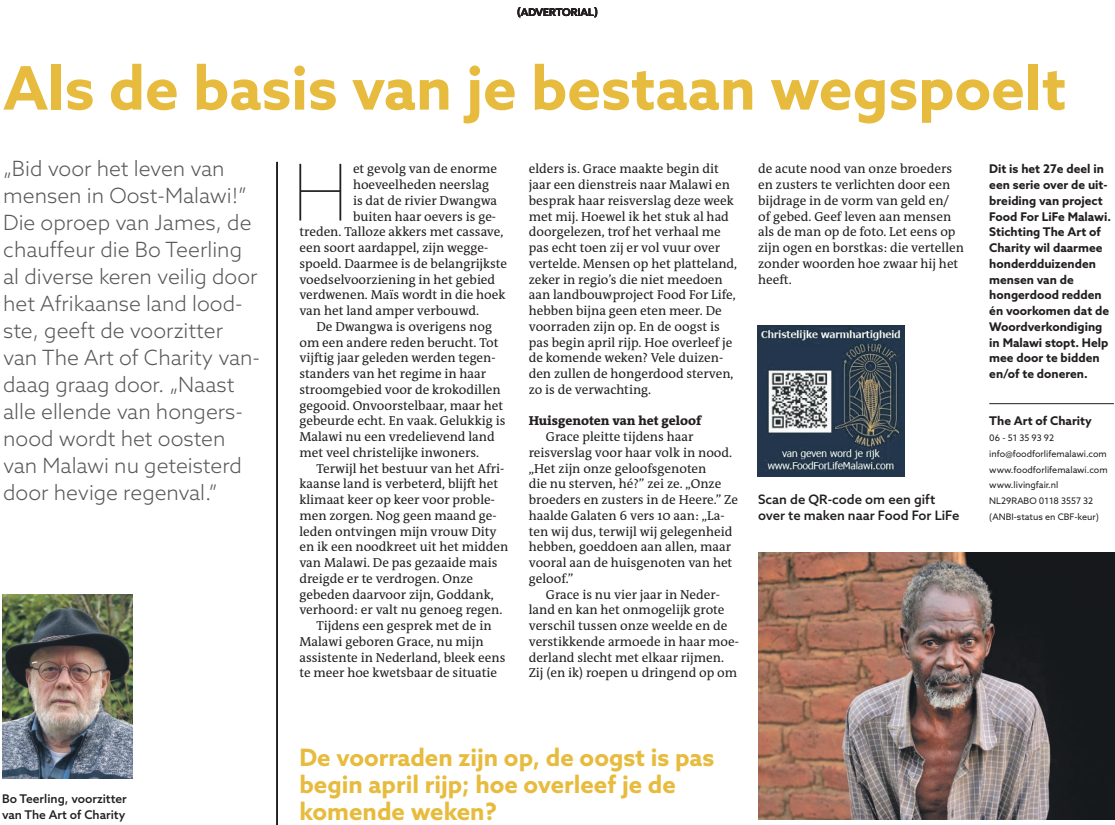
<style>
.page{position:relative;width:1115px;height:825px;background:#fff}
.page>*{position:absolute;margin:0;border:0;box-sizing:border-box;transform-origin:0 0}
.t1{font:100 78.3px "Azo Sans";color:#231f20}
.t2{font:700 60px "Azo Sans";color:#e7bb3d}
.t3{font:700 24px/27px "Azo Sans";color:#e7bb3d}
.t4{font:300 21px/27px "Azo Sans";color:#57585a}
.t5{font:13.05px/15.8px "The Antiqua B W5 Plain";color:#231f20}
.t6{font:500 13.05px/15.8px "Azo Sans";color:#231f20}
.t7{font:800 13.05px "The Antiqua B W8";color:#231f20}
.t8{font:700 12px/15.8px "Azo Sans";color:#231f20}
.t9{font:500 12px/15.8px "Azo Sans";color:#231f20}
.t10{font:500 10.5px "Azo Sans";color:#231f20}
.t11{font:9px/15.8px "Azo Sans";color:#231f20}
</style>
<div class="page">
<img style="left:758px;top:552px;width:356px;height:267px">
<hr style="left:277px;top:162px;width:1px;height:663px;background:#231f20">
<hr style="left:988px;top:403px;width:125px;height:1px;background:#231f20">
<img style="left:757px;top:326px;width:147px;height:150px">
<img style="left:2px;top:594px;width:130px;height:185px">
<p class="t10" style="left:517px;top:5px;width:82px">(ADVERTORIAL)</p>
<h2 class="t2" style="left:3px;top:48px;width:1064px">Als de basis van je bestaan wegspoelt</h2>
<p class="t4" style="left:3px;top:155px;width:258px">„Bid voor het leven van mensen in Oost-Malawi!”<br>Die oproep van James, de chauffeur die Bo Teerling al diverse keren veilig door het Afrikaanse land lood&shy;ste, geeft de voorzitter van The Art of Charity van&shy;daag graag door. „Naast alle ellende van hongers&shy;nood wordt het oosten van Malawi nu geteisterd door hevige regenval.”</p>
<p class="t9" style="left:2px;top:791px;width:126px">Bo Teerling, voorzitter van The Art of Charity</p>
<h1 class="t1" style="left:291px;top:142px;width:59px">H</h1>
<p class="t5" style="left:353px;top:161px;width:146px">et gevolg van de enorme</p>
<p class="t5" style="left:353px;top:177px;width:138px">hoeveelheden neerslag</p>
<p class="t5" style="left:353px;top:193px;width:146px">is dat de rivier Dwangwa</p>
<p class="t5" style="left:353px;top:208px;width:144px">buiten haar oevers is ge-</p>
<p class="t5" style="left:299px;top:224px;width:205px">treden. Talloze akkers met cassave,</p>
<p class="t5" style="left:299px;top:240px;width:190px">een soort aardappel, zijn wegge-</p>
<p class="t5" style="left:299px;top:256px;width:209px">spoeld. Daarmee is de belangrijkste</p>
<p class="t5" style="left:299px;top:271px;width:197px">voedselvoorziening in het gebied</p>
<p class="t5" style="left:299px;top:287px;width:208px">verdwenen. Maïs wordt in die hoek</p>
<p class="t5" style="left:299px;top:303px;width:181px">van het land amper verbouwd.</p>
<p class="t5" style="left:316px;top:319px;width:177px">De Dwangwa is overigens nog</p>
<p class="t5" style="left:299px;top:334px;width:201px">om een andere reden berucht. Tot</p>
<p class="t5" style="left:299px;top:350px;width:198px">vijftig jaar geleden werden tegen-</p>
<p class="t5" style="left:299px;top:366px;width:188px">standers van het regime in haar</p>
<p class="t5" style="left:299px;top:382px;width:203px">stroomgebied voor de krokodillen</p>
<p class="t5" style="left:299px;top:397px;width:205px">gegooid. Onvoorstelbaar, maar het</p>
<p class="t5" style="left:299px;top:413px;width:207px">gebeurde echt. En vaak. Gelukkig is</p>
<p class="t5" style="left:299px;top:429px;width:197px">Malawi nu een vredelievend land</p>
<p class="t5" style="left:299px;top:445px;width:181px">met veel christelijke inwoners.</p>
<p class="t5" style="left:316px;top:460px;width:189px">Terwijl het bestuur van het Afri-</p>
<p class="t5" style="left:299px;top:476px;width:200px">kaanse land is verbeterd, blijft het</p>
<p class="t5" style="left:299px;top:492px;width:197px">klimaat keer op keer voor proble-</p>
<p class="t5" style="left:299px;top:508px;width:199px">men zorgen. Nog geen maand ge-</p>
<p class="t5" style="left:299px;top:523px;width:199px">leden ontvingen mijn vrouw Dity</p>
<p class="t5" style="left:299px;top:539px;width:210px">en ik een noodkreet uit het midden</p>
<p class="t5" style="left:299px;top:555px;width:200px">van Malawi. De pas gezaaide mais</p>
<p class="t5" style="left:299px;top:571px;width:175px">dreigde er te verdrogen. Onze</p>
<p class="t5" style="left:299px;top:586px;width:196px">gebeden daarvoor zijn, Goddank,</p>
<p class="t5" style="left:299px;top:602px;width:204px">verhoord: er valt nu genoeg regen.</p>
<p class="t5" style="left:316px;top:618px;width:177px">Tijdens een gesprek met de in</p>
<p class="t5" style="left:299px;top:634px;width:186px">Malawi geboren Grace, nu mijn</p>
<p class="t5" style="left:299px;top:649px;width:207px">assistente in Nederland, bleek eens</p>
<p class="t5" style="left:299px;top:665px;width:199px">te meer hoe kwetsbaar de situatie</p>
<p class="t5" style="left:528px;top:161px;width:210px">elders is. Grace maakte begin dit jaar een dienstreis naar Malawi en besprak haar reisverslag deze week met mij. Hoewel ik het stuk al had doorgelezen, trof het verhaal me pas echt toen zij er vol vuur over vertelde. Mensen op het platteland, zeker in regio’s die niet meedoen aan landbouwproject Food For Life, hebben bijna geen eten meer. De voorraden zijn op. En de oogst is pas begin april rijp. Hoe overleef je de komende weken? Vele duizen&shy;den zullen de hongerdood sterven, zo is de verwachting.</p>
<p class="t7" style="left:528px;top:412px;width:174px">Huisgenoten van het geloof</p>
<p class="t5" style="left:528px;top:429px;width:211px;text-indent:17px">Grace pleitte tijdens haar reisverslag voor haar volk in nood. „Het zijn onze geloofsgenoten<br>die nu sterven, hé?” zei ze. „Onze broeders en zusters in de Heere.” Ze haalde Galaten 6 vers 10 aan: „La&shy;ten wij dus, terwijl wij gelegenheid hebben, goeddoen aan allen, maar vooral aan de huisgenoten van het geloof.”</p>
<p class="t5" style="left:528px;top:586px;width:212px;text-indent:17px">Grace is nu vier jaar in Neder&shy;land en kan het onmogelijk grote verschil tussen onze weelde en de verstikkende armoede in haar moe&shy;derland slecht met elkaar rijmen.<br>Zij (en ik) roepen u dringend op om</p>
<p class="t5" style="left:758px;top:161px;width:207px">de acute nood van onze broeders en zusters te verlichten door een bijdrage in de vorm van geld en/ of gebed. Geef leven aan mensen als de man op de foto. Let eens op zijn ogen en borstkas: die vertellen zonder woorden hoe zwaar hij het heeft.</p>
<p class="t6" style="left:758px;top:491px;width:203px">Scan de QR-code om een gift over te maken naar Food For LiFe</p>
<p class="t8" style="left:988px;top:161px;width:123px">Dit is het 27e deel in een serie over de uit&shy;breiding van project<br>Food For LiFe Malawi.<br>Stichting The Art of<br>Charity wil daarmee honderdduizenden mensen van de hongerdood redden én voorkomen dat de<br>Woordverkondiging in Malawi stopt. Help mee door te bidden en/of te doneren.</p>
<p class="t8" style="left:988px;top:413px;width:104px">The Art of Charity</p>
<p class="t11" style="left:988px;top:430px;width:120px">06 - 51 35 93 92 info@foodforlifemalawi.com www.foodforlifemalawi.com www.livingfair.nl<br>NL29RABO 0118 3557 32 (ANBI-status en CBF-keur)</p>
<h3 class="t3" style="left:299px;top:743px;width:416px">De voorraden zijn op, de oogst is pas begin april rijp; hoe overleef je de komende weken?</h3>
</div>
